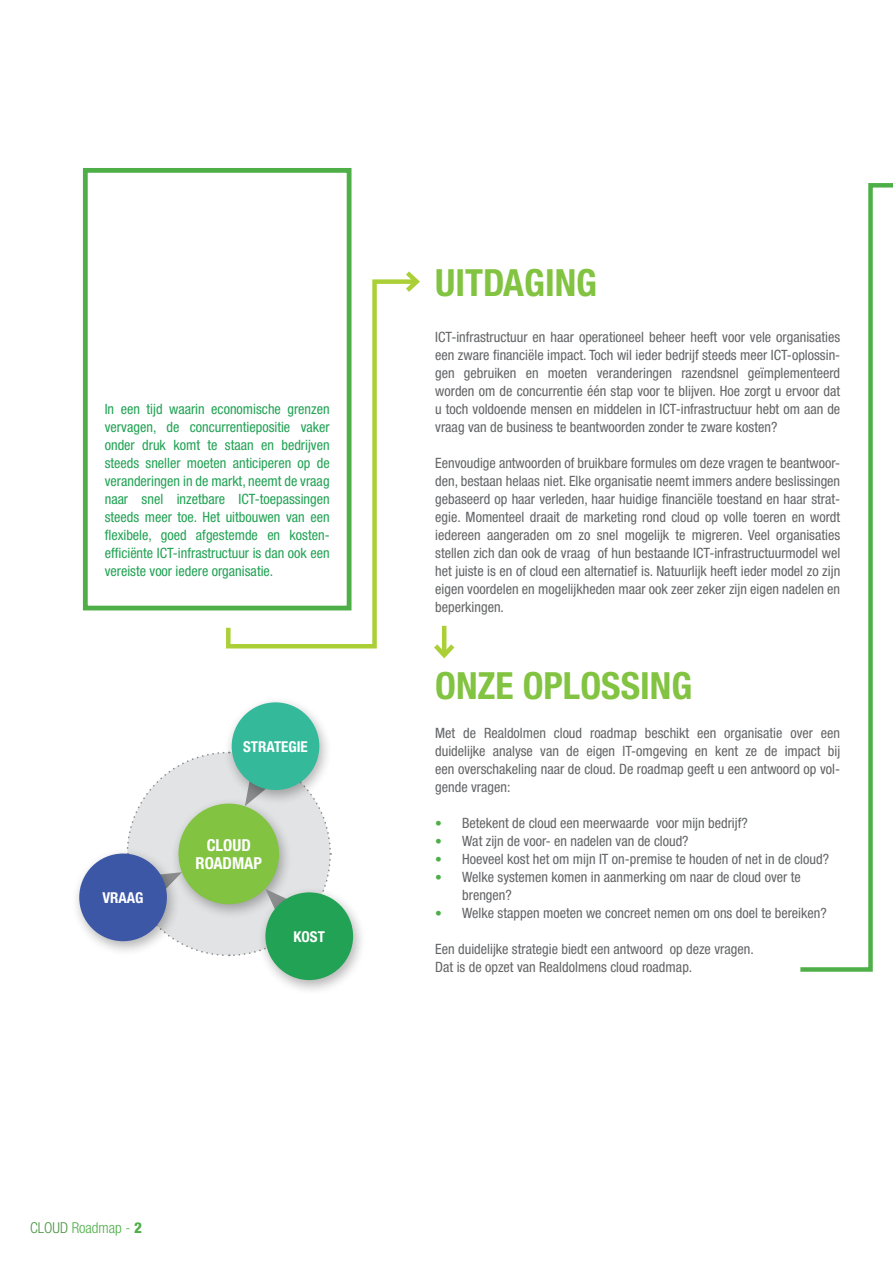
<style>
.page{position:relative;width:893px;height:1263px;background:#fff}
.page>*{position:absolute;margin:0;border:0;box-sizing:border-box;transform-origin:0 0}
.t1{font:700 condensed 37.5px "Helvetica Neue LT Std";color:#82c341}
.t2{font:700 condensed 16.5px/18px "Helvetica Neue LT Std";color:#fff;text-align:center}
.t3{font:700 condensed 15px "Helvetica Neue LT Std";color:#fff}
.t4{font:300 condensed 15px "Helvetica Neue LT Std";color:#4eaf48}
.t5{font:condensed 14.25px/18px "Helvetica Neue LT Std";color:#636466;text-align:justify}
.t6{font:condensed 14.25px/18px "Helvetica Neue LT Std";color:#21a254;text-align:justify}
.s1{color:#499341}
.s2{font-weight:800}
.s3{font-weight:700;font-stretch:normal;font-size:13.5px;color:#4eaf48}
</style>
<div class="page">
<div style="left:83px;top:168px;width:268px;height:442px;border:5px solid #4eaf48"></div>
<svg style="left:800px;top:183px;width:93px;height:789px"></svg>
<svg style="left:224px;top:277px;width:177px;height:372px"></svg>
<svg style="left:401px;top:271px;width:19px;height:21px"></svg>
<svg style="left:127px;top:752px;width:205px;height:205px;background:#c5dab2"></svg>
<div style="left:71px;top:847px;width:109px;height:109px;background:#000;opacity:.3"></div>
<div style="left:79px;top:853px;width:88px;height:88px;background:#3d57a7;border-radius:50%"></div>
<div style="left:257px;top:886px;width:109px;height:109px;background:#000;opacity:.3"></div>
<div style="left:265px;top:892px;width:88px;height:88px;background:#21a254;border-radius:50%"></div>
<div style="left:223px;top:696px;width:110px;height:109px;background:#000;opacity:.3"></div>
<div style="left:232px;top:702px;width:87px;height:88px;background:#34ba9b;border-radius:50%"></div>
<hr style="left:442px;top:626px;width:4px;height:29px;background:#abd037">
<svg style="left:434px;top:639px;width:21px;height:20px"></svg>
<p class="t6" style="left:105px;top:400px;width:226px">In een tijd waarin economische grenzen vervagen, de concurrentiepositie vaker onder druk komt te staan en bedrijven steeds sneller moeten anticiperen op de veranderingen in de markt, neemt de vraag naar snel inzetbare ICT-toepassingen steeds meer toe. Het uitbouwen van een flexibele, goed afgestemde en kosten&shy;efficiënte ICT-infrastructuur is dan ook een vereiste voor iedere organisatie.</p>
<p class="t3" style="left:243px;top:737px;width:66px">STRATEGIE</p>
<p class="t3" style="left:102px;top:888px;width:43px">VRAAG</p>
<p class="t2" style="left:195px;top:836px;width:68px">CLOUD<br>ROADMAP</p>
<p class="t3" style="left:294px;top:927px;width:33px">KOST</p>
<p class="t4" style="left:30px;top:1219px;width:113px"><span class="s1">CLOUD</span> Roadmap - <span class="s2">2</span></p>
<h1 class="t1" style="left:435px;top:260px;width:163px">UITDAGING</h1>
<p class="t5" style="left:435px;top:328px;width:407px">ICT-infrastructuur en haar operationeel beheer heeft voor vele organisaties een zware financiële impact. Toch wil ieder bedrijf steeds meer ICT-oplossin&shy;gen gebruiken en moeten veranderingen razendsnel geïmplementeerd worden om de concurrentie één stap voor te blijven. Hoe zorgt u ervoor dat u toch voldoende mensen en middelen in ICT-infrastructuur hebt om aan de vraag van de business te beantwoorden zonder te zware kosten?</p>
<p class="t5" style="left:435px;top:454px;width:407px">Eenvoudige antwoorden of bruikbare formules om deze vragen te beantwoor&shy;den, bestaan helaas niet. Elke organisatie neemt immers andere beslissingen gebaseerd op haar verleden, haar huidige financiële toestand en haar strat&shy;egie. Momenteel draait de marketing rond cloud op volle toeren en wordt iedereen aangeraden om zo snel mogelijk te migreren. Veel organisaties stellen zich dan ook de vraag of hun bestaande ICT-infrastructuurmodel wel het juiste is en of cloud een alternatief is. Natuurlijk heeft ieder model zo zijn eigen voordelen en mogelijkheden maar ook zeer zeker zijn eigen nadelen en beperkingen.</p>
<h1 class="t1" style="left:435px;top:663px;width:258px">ONZE OPLOSSING</h1>
<p class="t5" style="left:435px;top:724px;width:407px">Met de Realdolmen cloud roadmap beschikt een organisatie over een duidelijke analyse van de eigen IT-omgeving en kent ze de impact bij een overschakeling naar de cloud. De roadmap geeft u een antwoord op vol&shy;gende vragen:</p>
<p class="t5" style="left:435px;top:814px;width:314px"><span class="s3">•</span> Betekent de cloud een meerwaarde voor mijn bedrijf?</p>
<p class="t5" style="left:435px;top:832px;width:255px"><span class="s3">•</span> Wat zijn de voor- en nadelen van de cloud?</p>
<p class="t5" style="left:435px;top:850px;width:395px"><span class="s3">•</span> Hoeveel kost het om mijn IT on-premise te houden of net in de cloud?</p>
<p class="t5" style="left:462px;top:868px;width:340px;text-indent:-27px"><span class="s3">•</span> Welke systemen komen in aanmerking om naar de cloud over te brengen?</p>
<p class="t5" style="left:435px;top:904px;width:393px"><span class="s3">•</span> Welke stappen moeten we concreet nemen om ons doel te bereiken?</p>
<p class="t5" style="left:435px;top:940px;width:320px">Een duidelijke strategie biedt een antwoord op deze vragen.<br>Dat is de opzet van Realdolmens cloud roadmap.</p>
</div>
